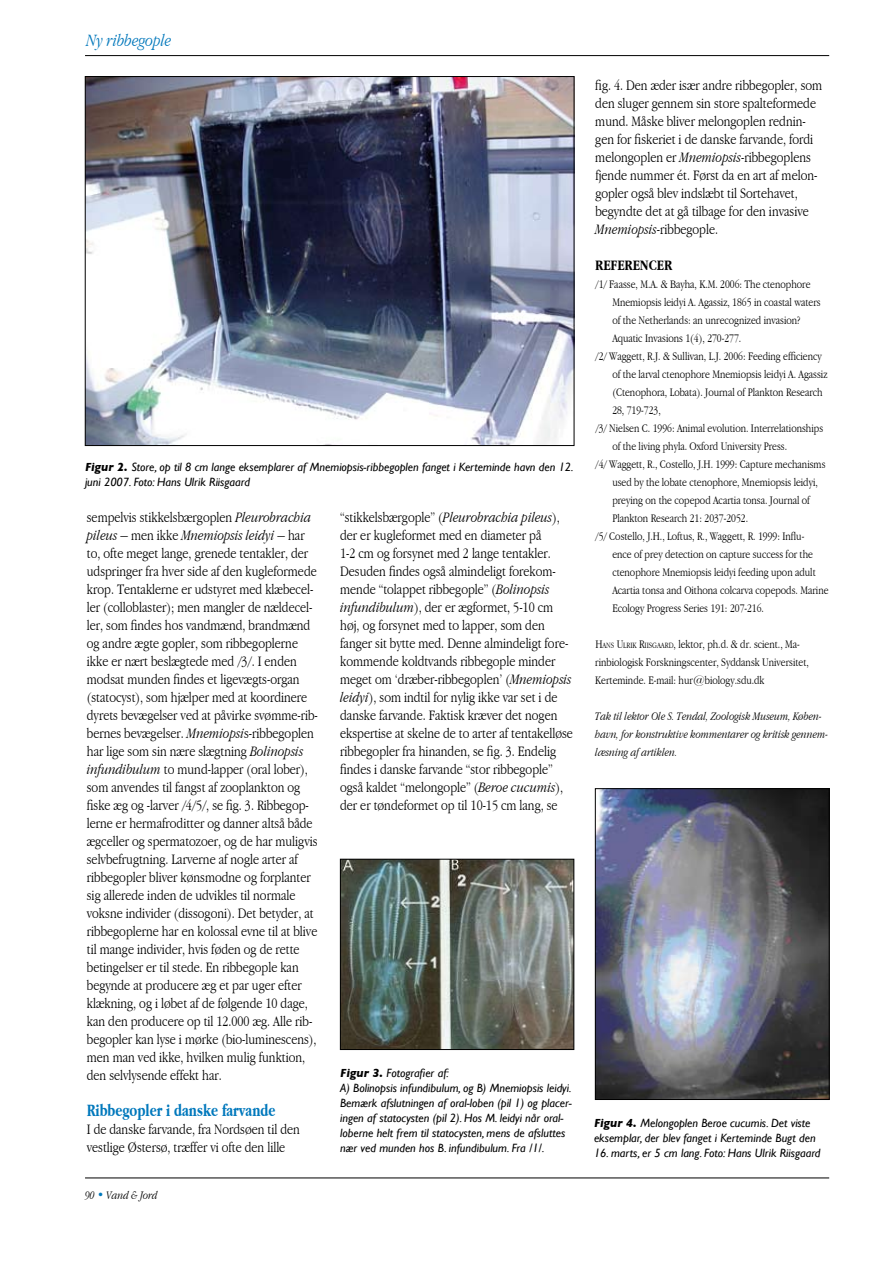
<style>
.page{position:relative;width:893px;height:1263px;background:#fff}
.page>*{position:absolute;margin:0;border:0;box-sizing:border-box;transform-origin:0 0}
.t1{font:700 condensed 18px "Garamond";color:#0078bc;scale:.9 1}
.t2{font:italic 300 condensed 18px "Garamond";color:#07b}
.t3{font:300 condensed 15px/18px "Garamond";color:#000}
.t4{font:700 condensed 15px "Garamond";color:#000}
.t5{font:300 condensed 12px/18px "Garamond";color:#000}
.t6{font:italic 12px/15px "Gill Sans";color:#000}
.t7{font:italic 300 condensed 12px/18px "Garamond";color:#000}
.s1{font-weight:700}
.s2{font-style:italic}
.s3{color:#0078bc}
.s4{font-size:8.4px}
</style>
<div class="page">
<hr style="left:85px;top:1178px;width:744px;height:1px;background:#000">
<svg style="left:104px;top:1177px;width:60px;height:2px"></svg>
<hr style="left:85px;top:55px;width:744px;height:1px;background:#000">
<img style="left:87px;top:78px;width:485px;height:366px">
<img style="left:342px;top:861px;width:230px;height:187px">
<div style="left:340px;top:859px;width:234px;height:191px;border:1px solid #000"></div>
<img style="left:597px;top:790px;width:230px;height:308px">
<div style="left:595px;top:788px;width:234px;height:312px;border:1px solid #000"></div>
<p class="t2" style="left:86px;top:31px;width:87px">Ny ribbegople</p>
<p class="t6" style="left:85px;top:459px;width:490px"><span class="s1">Figur 2.</span> Store, op til 8 cm lange eksemplarer af Mnemiopsis-ribbegoplen fanget i Kerteminde havn den 12. juni 2007. Foto: Hans Ulrik Riisgaard</p>
<p class="t3" style="left:87px;top:508px;width:233px">sempelvis stikkelsbærgoplen <span class="s2">Pleurobrachia pileus</span> – men ikke <span class="s2">Mnemiopsis leidyi</span> – har to, ofte meget lange, grenede tentakler, der udspringer fra hver side af den kugleformede krop. Tentaklerne er udstyret med klæbecel&shy;ler (colloblaster); men mangler de nældecel&shy;ler, som findes hos vandmænd, brandmænd og andre ægte gopler, som ribbegoplerne ikke er nært beslægtede med /3/. I enden modsat munden findes et ligevægts-organ (statocyst), som hjælper med at koordinere dyrets bevægelser ved at påvirke svømme-rib&shy;bernes bevægelser. <span class="s2">Mnemiopsi</span>s-ribbegoplen har lige som sin nære slægtning <span class="s2">Bolinopsis infundibulum</span> to mund-lapper (oral lober), som anvendes til fangst af zooplankton og fiske æg og -larver /4/5/, se fig. 3. Ribbegop&shy;lerne er hermafroditter og danner altså både ægceller og spermatozoer, og de har muligvis selvbefrugtning. Larverne af nogle arter af ribbegopler bliver kønsmodne og forplanter sig allerede inden de udvikles til normale voksne individer (dissogoni). Det betyder, at ribbegoplerne har en kolossal evne til at blive til mange individer, hvis føden og de rette betingelser er til stede. En ribbegople kan begynde at producere æg et par uger efter klækning, og i løbet af de følgende 10 dage, kan den producere op til 12.000 æg. Alle rib&shy;begopler kan lyse i mørke (bio-luminescens), men man ved ikke, hvilken mulig funktion, den selvlysende effekt har.</p>
<p class="t1" style="left:87px;top:1100px;width:211px">Ribbegopler i danske farvande</p>
<p class="t3" style="left:87px;top:1120px;width:215px">I de danske farvande, fra Nordsøen til den vestlige Østersø, træffer vi ofte den lille</p>
<p class="t7" style="left:85px;top:1186px;width:74px">90 <span class="s3">•</span> Vand &amp; Jord</p>
<p class="t3" style="left:340px;top:508px;width:234px">“stikkelsbærgople” (<span class="s2">Pleurobrachia pileus</span>), der er kugleformet med en diameter på<br>1-2 cm og forsynet med 2 lange tentakler.<br>Desuden findes også almindeligt forekom&shy;mende “tolappet ribbegople” (<span class="s2">Bolinopsis in-fundibulum</span>), der er ægformet, 5-10 cm høj, og forsynet med to lapper, som den fan--ger sit bytte med. Denne almindeligt fore&shy;kommende koldtvands ribbegople minder meget om ‘dræber-ribbegoplen’ (<span class="s2">Mnemiopsis leidyi</span>), som indtil for nylig ikke var set i de danske farvande. Faktisk kræver det nogen ekspertise at skelne de to arter af tentakelløse ribbegopler fra hinanden, se fig. 3. Endelig findes i danske farvande “stor ribbegople” også kaldet “melongople” (<span class="s2">Beroe cucumis</span>), der er tøndeformet op til 10-15 cm lang, se</p>
<p class="t6" style="left:340px;top:1066px;width:233px"><span class="s1">Figur 3.</span> Fotografier af:<br>A) Bolinopsis infundibulum, og B) Mnemiopsis leidyi.<br>Bemærk afslutningen af oral-loben (pil 1) og placer&shy;ingen af statocysten (pil 2). Hos M. leidyi når oral&shy;loberne helt frem til statocysten, mens de afsluttes nær ved munden hos B. infundibulum. Fra /1/.</p>
<p class="t3" style="left:595px;top:76px;width:228px">fig. 4. Den æder især andre ribbegopler, som den sluger gennem sin store spalteformede mund. Måske bliver melongoplen rednin&shy;gen for fiskeriet i de danske farvande, fordi melongoplen er <span class="s2">Mnemiopsis</span>-ribbegoplens fjende nummer ét. Først da en art af melon&shy;gopler også blev indslæbt til Sortehavet, be--gyndte det at gå tilbage for den invasive <span class="s2">Mnemiopsis</span>-ribbegople.</p>
<p class="t4" style="left:595px;top:257px;width:78px">REFERENCER</p>
<p class="t5" style="left:595px;top:275px;width:217px">/1/ Faasse, M.A. &amp; Bayha, K.M. 2006: The ctenophore</p>
<p class="t5" style="left:612px;top:293px;width:210px">Mnemiopsis leidyi A. Agassiz, 1865 in coastal waters</p>
<p class="t5" style="left:612px;top:311px;width:190px">of the Netherlands: an unrecognized invasion?</p>
<p class="t5" style="left:612px;top:329px;width:130px">Aquatic Invasions 1(4), 270-277.</p>
<p class="t5" style="left:595px;top:347px;width:228px">/2/ Waggett, R.J. &amp; Sullivan, L.J. 2006: Feeding efficiency</p>
<p class="t5" style="left:612px;top:365px;width:217px">of the larval ctenophore Mnemiopsis leidyi A. Agassiz</p>
<p class="t5" style="left:612px;top:383px;width:212px">(Ctenophora, Lobata). Journal of Plankton Research</p>
<p class="t5" style="left:612px;top:401px;width:50px">28, 719-723,</p>
<p class="t5" style="left:595px;top:419px;width:229px">/3/ Nielsen C. 1996: Animal evolution. Interrelationships</p>
<p class="t5" style="left:612px;top:437px;width:176px">of the living phyla. Oxford University Press.</p>
<p class="t5" style="left:595px;top:455px;width:232px">/4/ Waggett, R., Costello, J.H. 1999: Capture mechanisms</p>
<p class="t5" style="left:612px;top:473px;width:207px">used by the lobate ctenophore, Mnemiopsis leidyi,</p>
<p class="t5" style="left:612px;top:491px;width:199px">preying on the copepod Acartia tonsa. Journal of</p>
<p class="t5" style="left:612px;top:509px;width:137px">Plankton Research 21: 2037-2052.</p>
<p class="t5" style="left:595px;top:527px;width:210px">/5/ Costello, J.H., Loftus, R., Waggett, R. 1999: Influ-</p>
<p class="t5" style="left:612px;top:545px;width:202px">ence of prey detection on capture success for the</p>
<p class="t5" style="left:612px;top:563px;width:205px">ctenophore Mnemiopsis leidyi feeding upon adult</p>
<p class="t5" style="left:612px;top:581px;width:218px">Acartia tonsa and Oithona colcarva copepods. Marine</p>
<p class="t5" style="left:612px;top:599px;width:153px">Ecolo-gy Progress Series 191: 207-216.</p>
<p class="t5" style="left:595px;top:635px;width:215px">H<span class="s4">ans</span> U<span class="s4">lrik</span> R<span class="s4">iisgaard</span>, lektor, ph.d. &amp; dr. scient., Ma&shy;rinbiologisk Forskningscenter, Syddansk Universitet,<br>Kertemin-de. E-mail: hur@biology.sdu.dk</p>
<p class="t7" style="left:595px;top:707px;width:234px">Tak til lektor Ole S. Tendal, Zoologisk Museum, Køben&shy;havn, for konstruktive kommentarer og kritisk gennem&shy;læsning af artiklen.</p>
<p class="t6" style="left:594px;top:1115px;width:223px"><span class="s1">Figur 4.</span> Melongoplen Beroe cucumis. Det viste eksemplar, der blev fanget i Kerteminde Bugt den</p>
<p class="t6" style="left:594px;top:1145px;width:228px">16. marts, er 5 cm lang. Foto: Hans Ulrik Riisgaard</p>
</div>
